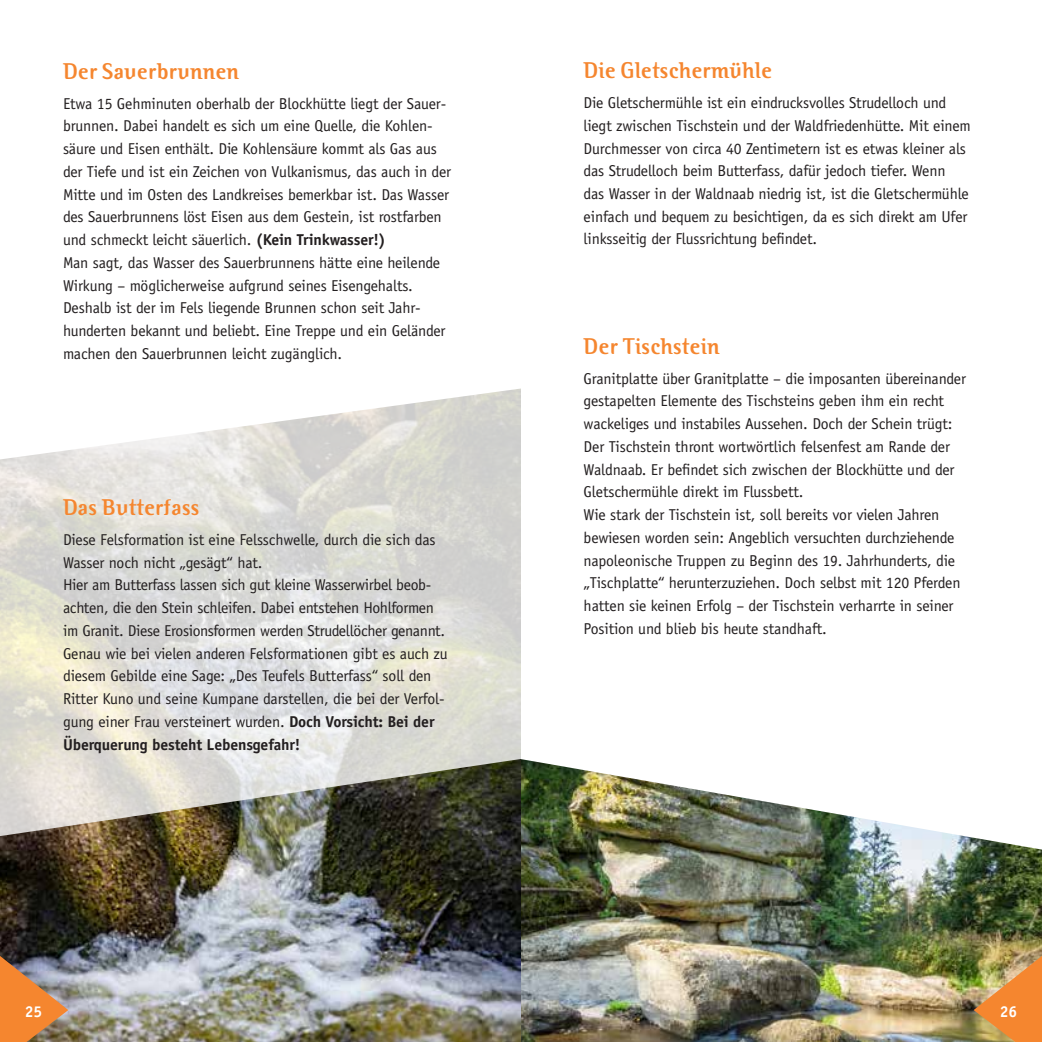
<style>
.page{position:relative;width:1042px;height:1042px;background:#fff}
.page>*{position:absolute;margin:0;border:0;box-sizing:border-box;transform-origin:0 0}
.t1{font:700 22.75px "Binary ITC Std";color:#f5862f}
.t2{font:15.75px/22.8px "Officina Sans Std";letter-spacing:-.01em;color:#231f20}
.t3{font:700 15.75px "Officina Sans Std";color:#fff}
.s1{font-weight:700}
</style>
<div class="page">
<img style="left:521px;top:759px;width:521px;height:283px">
<img style="left:0;top:838px;width:521px;height:204px">
<img style="left:973px;top:956px;width:69px;height:86px">
<img style="left:0;top:956px;width:68px;height:86px">
<svg style="left:0;top:388px;width:521px;height:450px;background:#d3d2cb"></svg>
<h1 class="t1" style="left:63px;top:57px;width:178px">Der Sauerbrunnen</h1>
<p class="t2" style="left:63px;top:92px;width:390px">Etwa 15 Gehminuten oberhalb der Blockhütte liegt der Sauer&shy;brunnen. Dabei handelt es sich um eine Quelle, die Kohlen&shy;säure und Eisen enthält. Die Kohlensäure kommt als Gas aus der Tiefe und ist ein Zeichen von Vulkanismus, das auch in der Mitte und im Osten des Landkreises bemerkbar ist. Das Wasser des Sauerbrunnens löst Eisen aus dem Gestein, ist rostfarben und schmeckt leicht säuerlich. <span class="s1">(Kein Trinkwasser!)<br></span>Man sagt, das Wasser des Sauerbrunnens hätte eine heilende Wirkung – möglicherweise aufgrund seines Eisengehalts.<br>Deshalb ist der im Fels liegende Brunnen schon seit Jahr&shy;hunderten bekannt und beliebt. Eine Treppe und ein Geländer machen den Sauerbrunnen leicht zugänglich.</p>
<h1 class="t1" style="left:63px;top:493px;width:138px">Das Butterfass</h1>
<p class="t2" style="left:63px;top:528px;width:386px">Diese Felsformation ist eine Felsschwelle, durch die sich das Wasser noch nicht „gesägt“ hat.<br>Hier am Butterfass lassen sich gut kleine Wasserwirbel beob&shy;achten, die den Stein schleifen. Dabei entstehen Hohlformen im Granit. Diese Erosionsformen werden Strudellöcher genannt.<br>Genau wie bei vielen anderen Felsformationen gibt es auch zu diesem Gebilde eine Sage: „Des Teufels Butterfass“ soll den Ritter Kuno und seine Kumpane darstellen, die bei der Verfol&shy;gung einer Frau versteinert wurden. <span class="s1">Doch Vorsicht: Bei der Überquerung besteht Lebensgefahr!</span></p>
<h1 class="t1" style="left:584px;top:57px;width:190px">Die Gletschermühle</h1>
<p class="t2" style="left:584px;top:91px;width:389px">Die Gletschermühle ist ein eindrucksvolles Strudelloch und liegt zwischen Tischstein und der Waldfriedenhütte. Mit einem Durchmesser von circa 40 Zentimetern ist es etwas kleiner als das Strudelloch beim Butterfass, dafür jedoch tiefer. Wenn<br>das Wasser in der Waldnaab niedrig ist, ist die Gletschermühle einfach und bequem zu besichtigen, da es sich direkt am Ufer linksseitig der Flussrichtung befindet.</p>
<h1 class="t1" style="left:584px;top:332px;width:138px">Der Tischstein</h1>
<p class="t2" style="left:584px;top:367px;width:384px">Granitplatte über Granitplatte – die imposanten übereinander gestapelten Elemente des Tischsteins geben ihm ein recht wackeliges und instabiles Aussehen. Doch der Schein trügt:<br>Der Tischstein thront wortwörtlich felsenfest am Rande der Waldnaab. Er befindet sich zwischen der Blockhütte und der Gletschermühle direkt im Flussbett.<br>Wie stark der Tischstein ist, soll bereits vor vielen Jahren bewiesen worden sein: Angeblich versuchten durchziehende napoleonische Truppen zu Beginn des 19. Jahrhunderts, die „Tischplatte“ herunterzuziehen. Doch selbst mit 120 Pferden hatten sie keinen Erfolg – der Tischstein verharrte in seiner Position und blieb bis heute standhaft.</p>
<p class="t3" style="left:25px;top:1002px;width:19px">25</p>
<p class="t3" style="left:1000px;top:1002px;width:19px">26</p>
</div>
